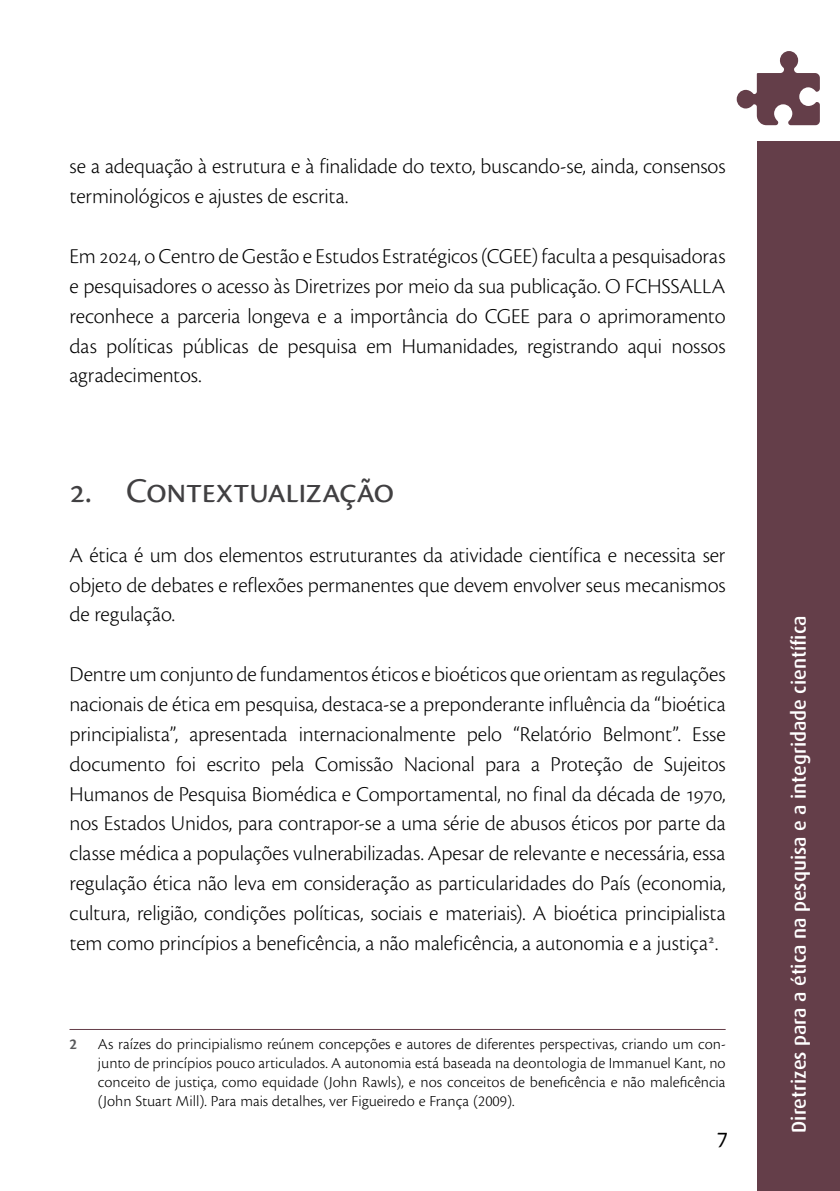
<style>
.page{position:relative;width:840px;height:1191px;background:#fff}
.page>*{position:absolute;margin:0;border:0;box-sizing:border-box;transform-origin:0 0}
.t1{font:36px "Cronos Pro Subh";letter-spacing:-.01em;color:#414042}
.t2{font:24px "Cronos Pro";color:#000}
.t3{font:300 22px/29.8px "Cronos Pro";letter-spacing:-.005em;color:#000;text-align:justify}
.t4{font:500 20px "Dax";color:#fff}
.t5{font:16px/19.2px "Cronos Pro Lt Capt";color:#000;text-align:justify}
.t6{font:16px "Cronos Pro Semibold Capt";color:#58595b}
</style>
<div class="page">
<div style="left:757px;top:142px;width:82px;height:1049px;background:#643e49"></div>
<svg style="left:736px;top:51px;width:83px;height:74px"></svg>
<hr style="left:69px;top:1029px;width:656px;height:1px;background:#643e49">
<p class="t3" style="left:69px;top:151px;width:657px">se a adequação à estrutura e à finalidade do texto, buscando-se, ainda, consensos terminológicos e ajustes de escrita.</p>
<p class="t3" style="left:69px;top:241px;width:657px">Em 2024, o Centro de Gestão e Estudos Estratégicos (CGEE) faculta a pesquisadoras e pesquisadores o acesso às Diretrizes por meio da sua publicação. O FCHSSALLA reconhece a parceria longeva e a importância do CGEE para o aprimoramento das políticas públicas de pesquisa em Humanidades, registrando aqui nossos agradecimentos.</p>
<h1 class="t1" style="left:69px;top:470px;width:326px">2. Contextualização</h1>
<p class="t3" style="left:69px;top:540px;width:657px">A ética é um dos elementos estruturantes da atividade científica e necessita ser objeto de debates e reflexões permanentes que devem envolver seus mecanismos de regulação.</p>
<p class="t3" style="left:69px;top:659px;width:657px">Dentre um conjunto de fundamentos éticos e bioéticos que orientam as regulações nacionais de ética em pesquisa, destaca-se a preponderante influência da “bioética principialista”, apresentada internacionalmente pelo “Relatório Belmont”. Esse documento foi escrito pela Comissão Nacional para a Proteção de Sujeitos Humanos de Pesquisa Biomédica e Comportamental, no final da década de 1970, nos Estados Unidos, para contrapor-se a uma série de abusos éticos por parte da classe médica a populações vulnerabilizadas. Apesar de relevante e necessária, essa regulação ética não leva em consideração as particularidades do País (economia, cultura, religião, condições políticas, sociais e materiais). A bioética principialista tem como princípios a beneficência, a não maleficência, a autonomia e a justiça<sup>2</sup>.</p>
<p class="t6" style="left:69px;top:1034px;width:9px">2</p>
<p class="t5" style="left:98px;top:1034px;width:629px">As raízes do principialismo reúnem concepções e autores de diferentes perspectivas, criando um con&shy;junto de princípios pouco articulados. A autonomia está baseada na deontologia de Immanuel Kant, no conceito de justiça, como equidade (John Rawls), e nos conceitos de beneficência e não maleficência (John Stuart Mill). Para mais detalhes, ver Figueiredo e França (2009).</p>
<p class="t2" style="left:716px;top:1126px;width:13px">7</p>
<p class="t4" style="left:787px;top:1132px;width:518px;rotate:-90deg">Diretrizes para a ética na pesquisa e a integridade científica</p>
</div>
